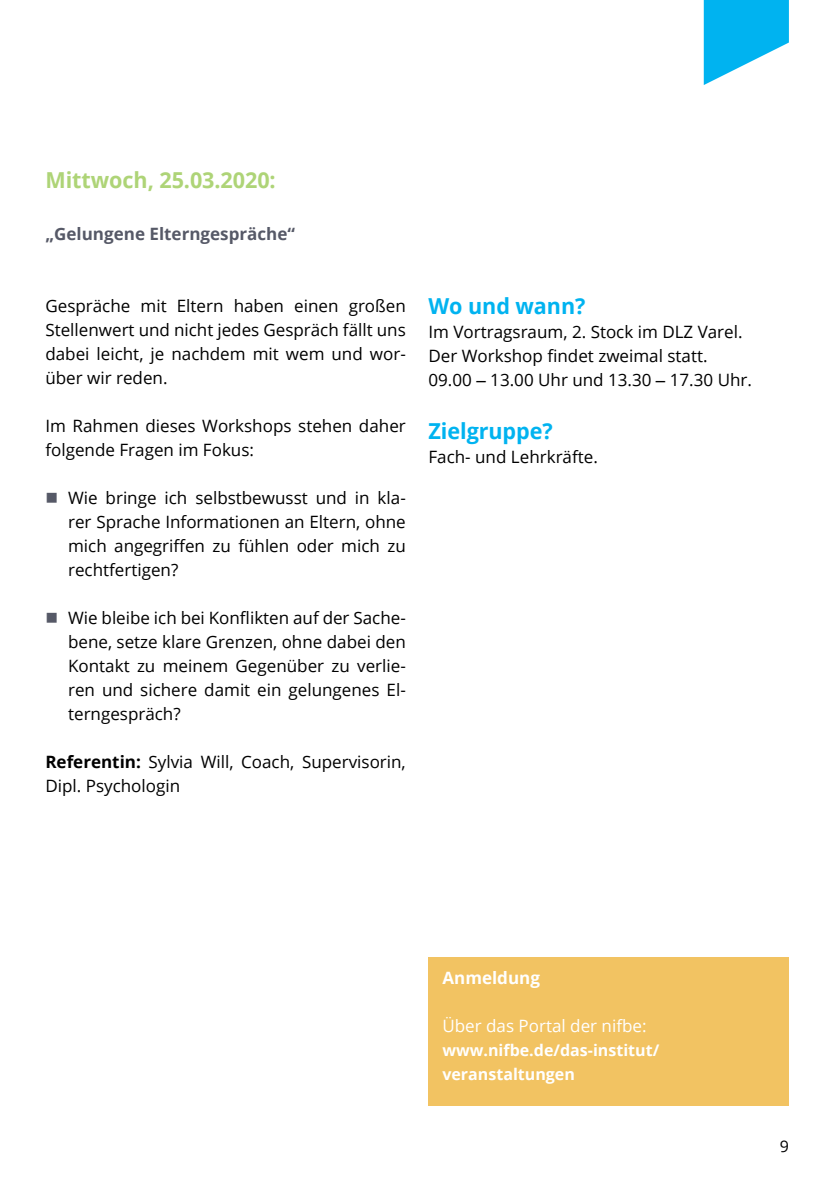
<style>
.page{position:relative;width:840px;height:1191px;background:#fff}
.page>*{position:absolute;margin:0;border:0;box-sizing:border-box;transform-origin:0 0}
.t1{font:700 22px "Open Sans";letter-spacing:-.005em;color:#00b3f0}
.t2{font:700 22px "Open Sans";letter-spacing:-.005em;color:#aed477}
.t3{font:17px/24px "Open Sans";color:#000}
.t4{font:700 17px "Open Sans";color:#565967}
.t5{font:17px "Open Sans";color:#fff}
.t6{font:700 17px "Open Sans";color:#fff}
.t7{font:700 16px/24px "Open Sans";color:#fff}
.t8{font:16px "Open Sans";color:#000}
.s1{font-weight:700}
.s2{font-family:"Arial"}
</style>
<div class="page">
<svg style="left:703px;top:0;width:85px;height:85px"></svg>
<div style="left:428px;top:957px;width:360px;height:149px;background:#f2c362"></div>
<p class="t2" style="left:45px;top:165px;width:232px">Mittwoch, 25.03.2020:</p>
<p class="t4" style="left:45px;top:222px;width:251px">„Gelungene Elterngespräche“</p>
<p class="t3" style="left:45px;top:293px;width:362px;text-align:justify">Gespräche mit Eltern haben einen großen Stellenwert und nicht jedes Gespräch fällt uns dabei leicht, je nachdem mit wem und wor&shy;über wir reden.</p>
<p class="t3" style="left:45px;top:413px;width:362px">Im Rahmen dieses Workshops stehen daher folgende Fragen im Fokus:</p>
<p class="t3" style="left:68px;top:485px;width:339px;text-align:justify">Wie bringe ich selbstbewusst und in kla&shy;rer Sprache Informationen an Eltern, ohne mich angegriffen zu fühlen oder mich zu rechtfertigen?</p>
<p class="t3" style="left:68px;top:605px;width:339px;text-align:justify">Wie bleibe ich bei Konflikten auf der Sache&shy;bene, setze klare Grenzen, ohne dabei den Kontakt zu meinem Gegenüber zu verlie&shy;ren und sichere damit ein gelungenes El&shy;terngespräch?</p>
<p class="t3" style="left:45px;top:749px;width:362px"><span class="s1">Referentin:</span> Sylvia Will, Coach, Supervisorin,<br>Dipl. Psychologin</p>
<p class="t1" style="left:428px;top:290px;width:158px">Wo und wann?</p>
<p class="t3" style="left:428px;top:319px;width:325px">Im Vortragsraum, 2. Stock im DLZ Varel.<br>Der Workshop findet zweimal statt.<br>09.00 <span class="s2">–</span> 13.00 Uhr und 13.30 <span class="s2">–</span> 17.30 Uhr.</p>
<p class="t1" style="left:428px;top:415px;width:126px">Zielgruppe?</p>
<p class="t3" style="left:428px;top:444px;width:171px">Fach- und Lehrkräfte.</p>
<p class="t6" style="left:442px;top:966px;width:99px">Anmeldung</p>
<p class="t5" style="left:442px;top:1014px;width:205px">Über das Portal der nifbe:</p>
<p class="t7" style="left:442px;top:1038px;width:218px">www.nifbe.de/das-institut/ veranstaltungen</p>
<p class="t8" style="left:779px;top:1135px;width:11px">9</p>
</div>
